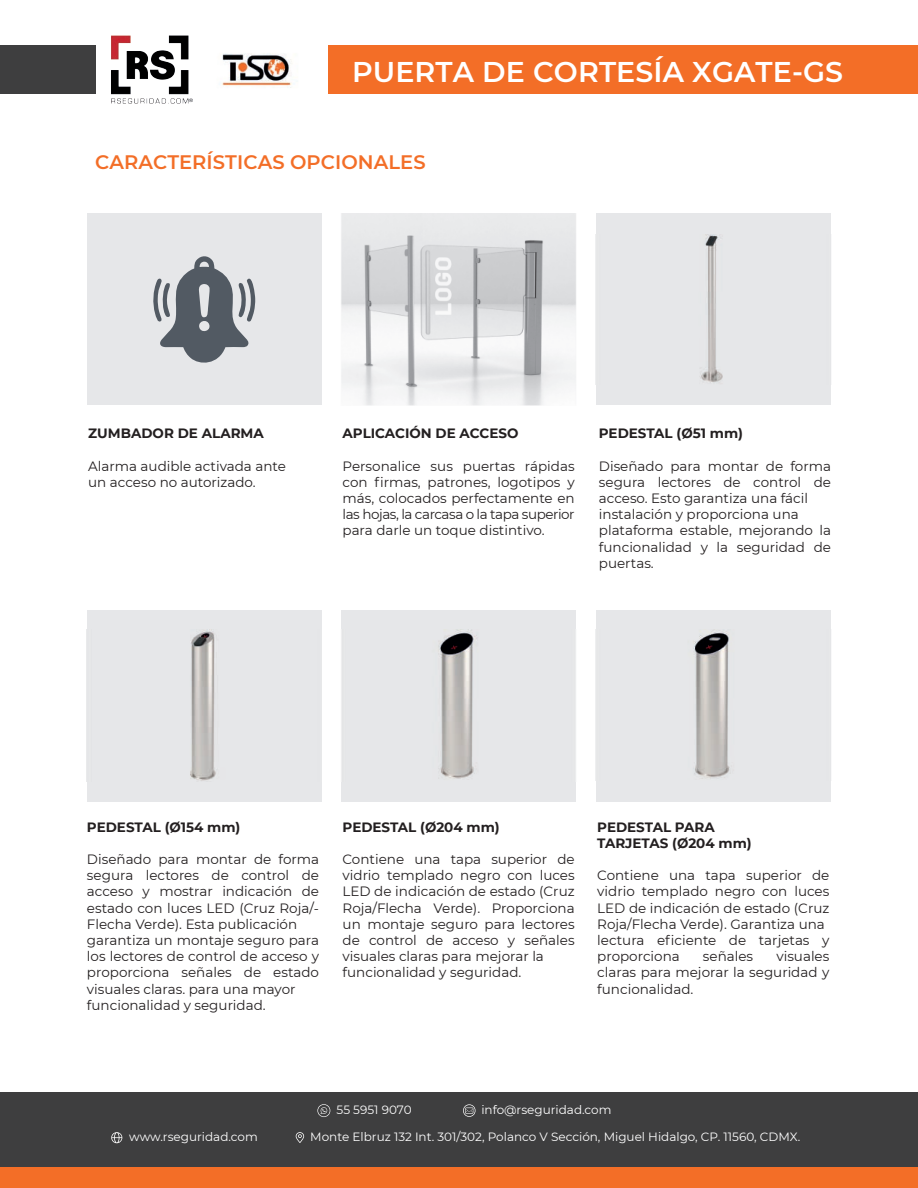
<style>
.page{position:relative;width:918px;height:1188px;background:#fff}
.page>*{position:absolute;margin:0;border:0;box-sizing:border-box;transform-origin:0 0}
.t1{font:600 28.5px "Montserrat";letter-spacing:.005em;color:#fff}
.t2{font:600 19.5px "Montserrat";letter-spacing:.005em;color:#f36e27}
.t3{font:13.5px/16.2px "Montserrat";color:#231f20}
.t4{font:700 13.5px/16.2px "Montserrat";color:#231f20}
.t5{font:12px "Montserrat";color:#fff}
</style>
<div class="page">
<div style="left:329px;top:46px;width:589px;height:48px;background:#f36e27"></div>
<img style="left:221px;top:53px;width:71px;height:35px">
<img style="left:111px;top:35px;width:82px;height:69px">
<div style="left:0;top:46px;width:95px;height:48px;background:#3e3e3f"></div>
<div style="left:0;top:1093px;width:918px;height:95px;background:#3e3e3f"></div>
<svg style="left:111px;top:1132px;width:11px;height:11px"></svg>
<svg style="left:296px;top:1132px;width:8px;height:11px"></svg>
<svg style="left:317px;top:1104px;width:13px;height:13px"></svg>
<svg style="left:463px;top:1104px;width:12px;height:13px"></svg>
<div style="left:0;top:1167px;width:918px;height:21px;background:#f36e27"></div>
<div style="left:87px;top:214px;width:234px;height:191px;background:#e6e7e9"></div>
<svg style="left:153px;top:256px;width:102px;height:107px"></svg>
<img style="left:341px;top:214px;width:235px;height:192px">
<div style="left:596px;top:214px;width:234px;height:191px;background:#e6e7e9"></div>
<img style="left:700px;top:235px;width:131px;height:149px">
<div style="left:596px;top:610px;width:234px;height:191px;background:#e6e7e9"></div>
<img style="left:693px;top:630px;width:138px;height:151px">
<div style="left:342px;top:610px;width:234px;height:191px;background:#e6e7e9"></div>
<img style="left:341px;top:630px;width:136px;height:151px">
<div style="left:87px;top:610px;width:234px;height:191px;background:#e6e7e9"></div>
<img style="left:190px;top:630px;width:132px;height:151px">
<h1 class="t1" style="left:352px;top:52px;width:493px">PUERTA DE CORTESÍA XGATE-GS</h1>
<h2 class="t2" style="left:95px;top:148px;width:332px">CARACTERÍSTICAS OPCIONALES</h2>
<p class="t4" style="left:88px;top:425px;width:177px">ZUMBADOR DE ALARMA</p>
<p class="t3" style="left:88px;top:457px;width:199px">Alarma audible activada ante un acceso no autorizado.</p>
<p class="t4" style="left:343px;top:425px;width:177px">APLICACIÓN DE ACCESO</p>
<p class="t3" style="left:343px;top:457px;width:234px;text-align:justify">Personalice sus puertas rápidas con firmas, patrones, logotipos y más, colocados perfectamente en las hojas, la carcasa o la tapa superior para darle un toque distintivo.</p>
<p class="t4" style="left:599px;top:425px;width:146px">PEDESTAL (Ø51 mm)</p>
<p class="t3" style="left:599px;top:457px;width:234px">Diseñado para montar de forma segura lectores de control de acceso. Esto garantiza una fácil instalación y proporciona una plataforma estable, mejorando la funcionalidad y la seguridad de puertas.</p>
<p class="t4" style="left:87px;top:818px;width:155px">PEDESTAL (Ø154 mm)</p>
<p class="t3" style="left:87px;top:851px;width:234px">Diseñado para montar de forma segura lectores de control de acceso y mostrar indicación de estado con luces LED (Cruz Roja/-<br>Flecha Verde). Esta publicación garantiza un montaje seguro para los lectores de control de acceso y proporciona señales de estado visuales claras. para una mayor funcionalidad y seguridad.</p>
<p class="t4" style="left:343px;top:818px;width:159px">PEDESTAL (Ø204 mm)</p>
<p class="t3" style="left:343px;top:851px;width:234px">Contiene una tapa superior de vidrio templado negro con luces<br>LED de indicación de estado (Cruz<br>Roja/Flecha Verde). Proporciona un montaje seguro para lectores de control de acceso y señales visuales claras para mejorar la funcionalidad y seguridad.</p>
<p class="t4" style="left:597px;top:818px;width:156px">PEDESTAL PARA<br>TARJETAS (Ø204 mm)</p>
<p class="t3" style="left:597px;top:867px;width:234px">Contiene una tapa superior de vidrio templado negro con luces<br>LED de indicación de estado (Cruz<br>Roja/Flecha Verde). Garantiza una lectura eficiente de tarjetas y proporciona</p>
<p class="t3" style="left:597px;top:948px;width:234px;text-align:justify;text-indent:179px">visuales claras para mejorar la seguridad y funcionalidad.</p>
<p class="t3" style="left:703px;top:948px;width:52px">señales</p>
<p class="t5" style="left:337px;top:1102px;width:76px">55 5951 9070</p>
<p class="t5" style="left:481px;top:1102px;width:132px">info@rseguridad.com</p>
<p class="t5" style="left:129px;top:1129px;width:130px">www.rseguridad.com</p>
<p class="t5" style="left:310px;top:1129px;width:491px">Monte Elbruz 132 Int. 301/302, Polanco V Sección, Miguel Hidalgo, CP. 11560, CDMX.</p>
</div>
